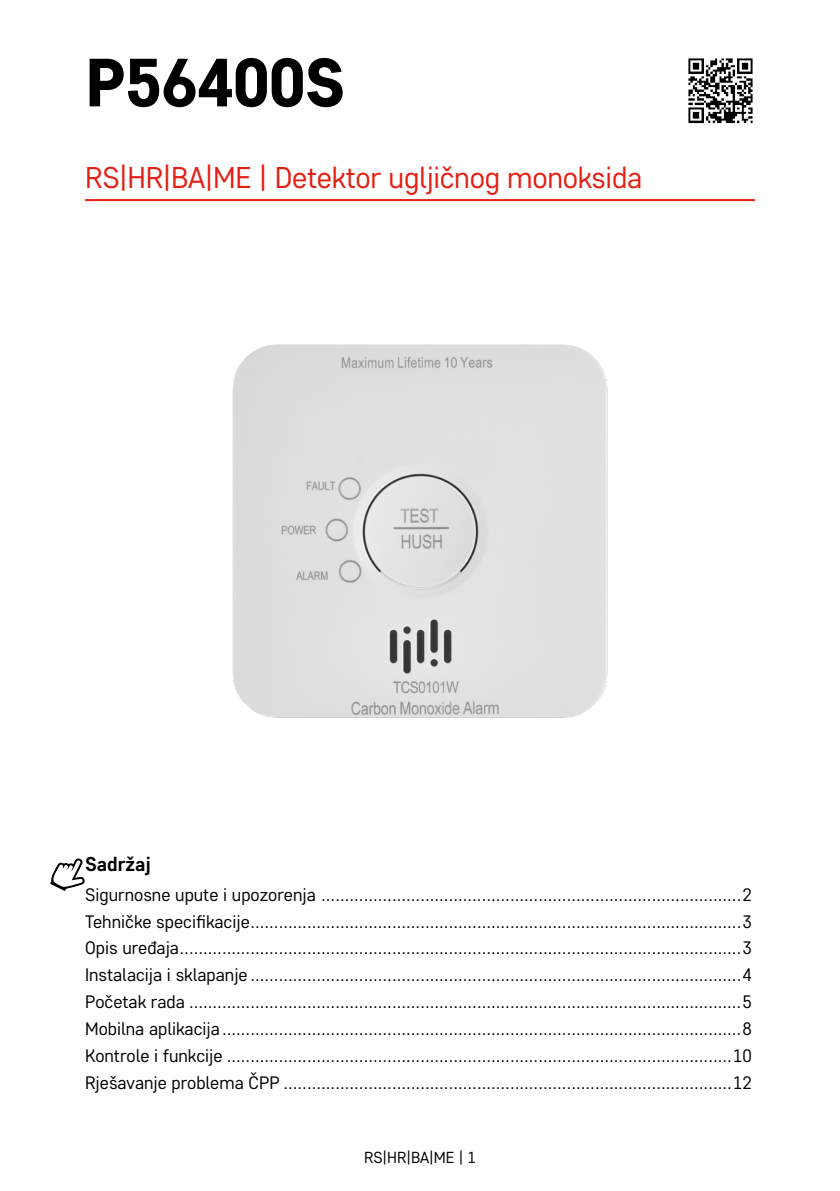
<style>
.page{position:relative;width:840px;height:1191px;background:#fff}
.page>*{position:absolute;margin:0;border:0;box-sizing:border-box;transform-origin:0 0}
.t1{font:800 68px "Core Sans D65";letter-spacing:-.02em;color:#000}
.t2{font:30px "Core Sans D35";letter-spacing:-.01em;color:#e41f13}
.t3{font:700 20px "Core Sans D55";color:#000}
.t4{font:18px/26.8px "Core Sans D35";color:#000;text-align:justify}
.t5{font:16px "Core Sans D35";color:#000}
</style>
<div class="page">
<hr style="left:85px;top:199px;width:669px;height:2px;background:#e41f13">
<img style="left:688px;top:58px;width:65px;height:66px">
<svg style="left:50px;top:858px;width:35px;height:33px"></svg>
<img style="left:232px;top:344px;width:376px;height:374px">
<h1 class="t1" style="left:85px;top:38px;width:261px">P56400S</h1>
<h2 class="t2" style="left:85px;top:158px;width:558px">RS|HR|BA|ME | Detektor ugljičnog monoksida</h2>
<p class="t3" style="left:85px;top:851px;width:67px">Sadržaj</p>
<p class="t4" style="left:85px;top:880px;width:668px">Sigurnosne upute i upozorenja .........................................................................................2<br>Tehničke specifikacije........................................................................................................3<br>Opis uređaja.......................................................................................................................3<br>Instalacija i sklapanje ........................................................................................................4<br>Početak rada .....................................................................................................................5<br>Mobilna aplikacija..............................................................................................................8<br>Kontrole i funkcije ...........................................................................................................10<br>Rješavanje problema ČPP ...............................................................................................12</p>
<p class="t5" style="left:364px;top:1146px;width:113px">RS|HR|BA|ME | 1</p>
</div>
